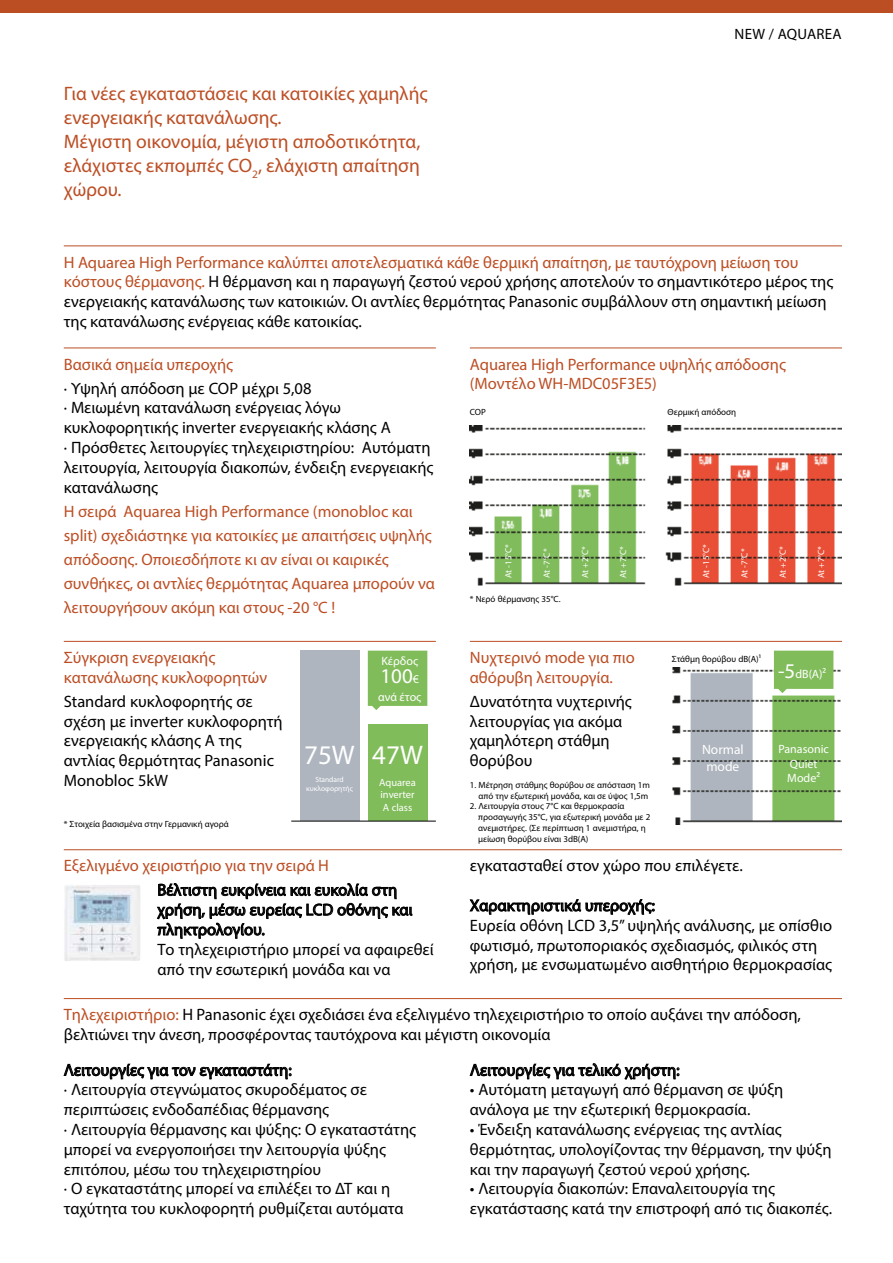
<style>
.page{position:relative;width:893px;height:1263px;background:#fff}
.page>*{position:absolute;margin:0;border:0;box-sizing:border-box;transform-origin:0 0}
.t1{font:27px "Myriad Pro";color:#fff}
.t2{font:21px "Myriad Pro";color:#fff}
.t3{font:19.5px/24px "Myriad Pro";color:#bc4e24}
.t4{font:16.5px/19.8px "Myriad Pro";color:#000}
.t5{font:16.5px/24px "Myriad Pro";color:#bc4e24}
.t6{font:15px "Myriad Pro";letter-spacing:.02em;color:#000}
.t7{font:13.5px/16.2px "Myriad Pro";color:#fff;text-align:center}
.t8{font:12px/14.4px "Myriad Pro";color:#fff;text-align:center}
.t9{font:10.5px/12.6px "Myriad Pro";color:#fff}
.t10{font:9px/10.8px "Myriad Pro";color:#000;text-align:right}
.t11{font:9px "Myriad Pro";letter-spacing:-.01em;color:#fff}
.t12{font:7.5px/9px "Myriad Pro";color:#fff;text-align:center}
.s1{color:#bc4e24}
.s2{font-size:12px}
.s3{font-size:21px}
</style>
<div class="page">
<hr style="left:470px;top:641px;width:372px;height:1px;background:#bc4e24">
<hr style="left:64px;top:641px;width:372px;height:1px;background:#bc4e24">
<hr style="left:64px;top:245px;width:778px;height:1px;background:#bc4e24">
<hr style="left:64px;top:348px;width:372px;height:1px;background:#bc4e24">
<hr style="left:470px;top:348px;width:372px;height:1px;background:#bc4e24">
<img style="left:470px;top:425px;width:372px;height:161px">
<hr style="left:64px;top:849px;width:778px;height:1px;background:#bc4e24">
<svg style="left:157px;top:883px;width:255px;height:56px"></svg>
<svg style="left:470px;top:899px;width:184px;height:16px"></svg>
<hr style="left:64px;top:998px;width:778px;height:1px;background:#bc4e24">
<img style="left:64px;top:885px;width:76px;height:76px">
<div style="left:300px;top:651px;width:59px;height:170px;background:#aeb5bf"></div>
<div style="left:368px;top:724px;width:59px;height:97px;background:#81bc5b"></div>
<hr style="left:291px;top:821px;width:145px;height:1px;background:#000">
<svg style="left:64px;top:1063px;width:227px;height:16px"></svg>
<svg style="left:470px;top:1063px;width:209px;height:16px"></svg>
<svg style="left:368px;top:651px;width:59px;height:59px;background:#89c065"></svg>
<img style="left:672px;top:668px;width:169px;height:157px">
<svg style="left:774px;top:651px;width:59px;height:42px;background:#8cc269"></svg>
<div style="left:0;top:0;width:893px;height:13px;background:#bc4e24"></div>
<p class="t3" style="left:64px;top:81px;width:365px">Για νέες εγκαταστάσεις και κατοικίες χαμηλής ενεργειακής κατανάλωσης.<br>Μέγιστη οικονομία, μέγιστη αποδοτικότητα, ελάχιστες εκπομπές CO <sub>2</sub>, ελάχιστη απαίτηση χώρου.</p>
<p class="t6" style="left:735px;top:25px;width:109px">NEW / AQUAREA</p>
<p class="t4" style="left:64px;top:252px;width:771px"><span class="s1">Η Aquarea High Performance καλύπτει αποτελεσματικά κάθε θερμική απαίτηση, με ταυτόχρονη μείωση του κόστους θέρμανσης.</span> Η θέρμανση και η παραγωγή ζεστού νερού χρήσης αποτελούν το σημαντικότερο μέρος της ενεργειακής κατανάλωσης των κατοικιών. Οι αντλίες θερμότητας Panasonic συμβάλλουν στη σημαντική μείωση της κατανάλωσης ενέργειας κάθε κατοικίας.</p>
<p class="t5" style="left:64px;top:352px;width:171px">Βασικά σημεία υπεροχής</p>
<p class="t4" style="left:64px;top:378px;width:371px">· Υψηλή απόδοση με CO P μέχρι 5,08<br>· Μειωμένη κατανάλωση ενέργειας λόγω κυκλοφορητικής inverter ενεργειακής κλάσης Α<br>· Πρόσθετες λειτουργίες τηλεχειριστηρίου: Αυτόματη λειτουργία, λειτουργία διακοπών, ένδειξη ενεργειακής κατανάλωσης</p>
<p class="t5" style="left:64px;top:499px;width:373px">Η σειρά Aquarea Ηigh Performance (monobloc και split) σχεδιάστηκε για κατοικίες με απαιτήσεις υψηλής απόδοσης. Οποιεσδήποτε κι αν είναι οι καιρικές συνθήκες, οι αντλίες θερμότητας Aquarea μπορούν να λειτουργήσουν ακόμη και στους -20 °C !</p>
<p class="t5" style="left:470px;top:354px;width:317px;line-height:19.8px">Αquarea High Performance υψηλής απόδοσης (Μοντέλο WH-MDC05F3E5)</p>
<p class="t10" style="left:470px;top:406px;width:18px">CO P</p>
<p class="t10" style="left:668px;top:406px;width:70px">Θερμική απόδοση</p>
<p class="t11" style="left:503px;top:578px;width:36px;rotate:-90deg">At -15°C*</p>
<p class="t11" style="left:701px;top:578px;width:36px;rotate:-90deg">At -15°C*</p>
<p class="t11" style="left:579px;top:578px;width:34px;rotate:-90deg">At +2°C*</p>
<p class="t11" style="left:777px;top:578px;width:34px;rotate:-90deg">At +2°C*</p>
<p class="t11" style="left:618px;top:578px;width:34px;rotate:-90deg">At +7°C*</p>
<p class="t11" style="left:815px;top:578px;width:34px;rotate:-90deg">At +7°C*</p>
<p class="t11" style="left:541px;top:578px;width:31px;rotate:-90deg">At -7°C*</p>
<p class="t11" style="left:739px;top:578px;width:31px;rotate:-90deg">At -7°C*</p>
<p class="t10" style="left:470px;top:593px;width:92px">* Νερό θέρμανσης 35°C.</p>
<p class="t5" style="left:64px;top:647px;width:205px;line-height:19.8px">Σύγκριση ενεργειακής κατανάλωσης κυκλοφορητών</p>
<p class="t4" style="left:64px;top:691px;width:220px">Standard κυκλοφορητής σε σχέση με inverter κυκλοφορητή ενεργειακής κλάσης Α της αντλίας θερμότητας Panasonic<br>Monobloc 5kW</p>
<p class="t10" style="left:64px;top:819px;width:167px">* Στοιχεία βασισμένα στην Γερμανική αγορά</p>
<h1 class="t1" style="left:304px;top:739px;width:52px">75W</h1>
<p class="t12" style="left:306px;top:775px;width:48px">Standard κυκλοφορητής</p>
<p class="t8" style="left:381px;top:653px;width:38px">Κέρδος</p>
<p class="t2" style="left:380px;top:663px;width:40px">100<span class="s2">€</span></p>
<p class="t8" style="left:378px;top:689px;width:45px">ανά έτος</p>
<h1 class="t1" style="left:372px;top:739px;width:52px">47W</h1>
<p class="t9" style="left:379px;top:775px;width:38px">Aquarea inverter<br>A class</p>
<p class="t5" style="left:470px;top:647px;width:166px;line-height:19.8px">Νυχτερινό mode για πιο αθόρυβη λειτουργία.</p>
<p class="t4" style="left:470px;top:691px;width:163px">Δυνατότητα νυχτερινής λειτουργίας για ακόμα χαμηλότερη στάθμη θορύβου</p>
<p class="t10" style="left:470px;top:779px;width:182px">1. Μέτρηση στάθμης θορύβου σε απόσταση 1m από την εξωτερική μονάδα, και σε ύψος 1,5m</p>
<p class="t10" style="left:478px;top:801px;width:174px;text-align:left;text-indent:-8px">2. Λειτουργία στους 7°C και θερμοκρασία προσαγωγής 35°C, για εξωτερική μονάδα με 2 ανεμιστήρες. (Σε περίπτωση 1 ανεμιστήρα, η μείωση θορύβου είναι 3dB(A)</p>
<p class="t10" style="left:672px;top:653px;width:91px">Στάθμη θορύβου dB(A)¹</p>
<p class="t8" style="left:778px;top:666px;width:50px"><span class="s3">-5</span>dB(A)²</p>
<p class="t7" style="left:702px;top:741px;width:43px">Normal mode</p>
<p class="t8" style="left:778px;top:742px;width:52px">Panasonic<br>Quiet<br>Mode²</p>
<p class="t4" style="left:470px;top:856px;width:275px">εγκατασταθεί στον χώρο που επιλέγετε.</p>
<p class="t4" style="left:470px;top:895px;width:364px">Χαρακτηριστικά υπεροχής:<br>Ευρεία οθόνη LCD 3,5” υψηλής ανάλυσης, με οπίσθιο φωτισμό, πρωτοποριακός σχεδιασμός, φιλικός στη χρήση, με ενσωματωμένο αισθητήριο θερμοκρασίας</p>
<p class="t4" style="left:64px;top:1004px;width:739px"><span class="s1">Τηλεχειριστήριο:</span> Η Panasonic έχει σχεδιάσει ένα εξελιγμένο τηλεχειριστήριο το οποίο αυξάνει την απόδοση, βελτιώνει την άνεση, προσφέροντας ταυτόχρονα και μέγιστη οικονομία</p>
<p class="t5" style="left:64px;top:853px;width:267px">Εξελιγμένο χειριστήριο για την σειρά Η</p>
<p class="t4" style="left:157px;top:880px;width:278px">Βέλτιστη ευκρίνεια και ευκολία στη χρήση, μέσω ευρείας LCD οθόνης και πληκτρολογίου.<br>Το τηλεχειριστήριο μπορεί να αφαιρεθεί από την εσωτερική μονάδα και να</p>
<p class="t4" style="left:64px;top:1060px;width:354px">Λειτουργίες για τον εγκαταστάτη:<br>· Λειτουργία στεγνώματος σκυροδέματος σε περιπτώσεις ενδοδαπέδιας θέρμανσης<br>· Λειτουργία θέρμανσης και ψύξης: Ο εγκαταστάτης μπορεί να ενεργοποιήσει την λειτουργία ψύξης επιτόπου, μέσω του τηλεχειριστηρίου<br>· Ο εγκαταστάτης μπορεί να επιλέξει το ΔΤ και η ταχύτητα του κυκλοφορητή ρυθμίζεται αυτόματα</p>
<p class="t4" style="left:470px;top:1060px;width:211px">Λειτουργίες για τελικό χρήστη:</p>
<p class="t4" style="left:470px;top:1079px;width:315px">• Αυτόματη μεταγωγή από θέρμανση σε ψύξη ανάλογα με την εξωτερική θερμοκρασία.</p>
<p class="t4" style="left:470px;top:1119px;width:363px">• Ένδειξη κατανάλωσης ενέργειας της αντλίας θερμότητας, υπολογίζοντας την θέρμανση, την ψύξη και την παραγωγή ζεστού νερού χρήσης.</p>
<p class="t4" style="left:470px;top:1178px;width:364px">• Λειτουργία διακοπών: Επαναλειτουργία της εγκατάστασης κατά την επιστροφή από τις διακοπές.</p>
</div>
